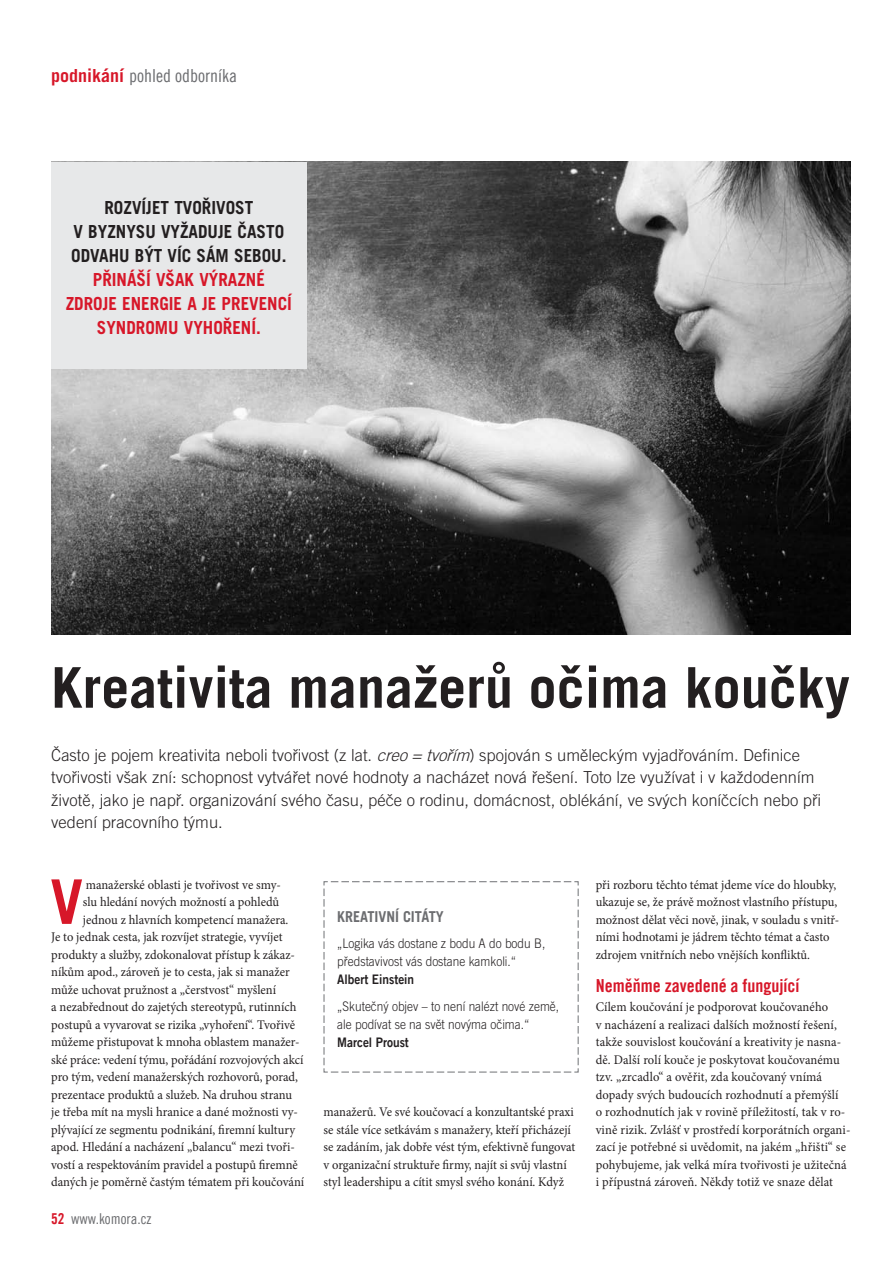
<style>
.page{position:relative;width:894px;height:1263px;background:#fff}
.page>*{position:absolute;margin:0;border:0;box-sizing:border-box;transform-origin:0 0}
.t1{font:700 61.65px "Trade Gothic LT Com";color:#d71729;scale:.95 1}
.t2{font:700 56.1px "Trade Gothic LT Com";color:#231f20}
.t3{font:700 18px/24px "Trade Gothic LT Com";color:#231f20;text-align:center;scale:.95 1}
.t4{font:700 18px/24px "Trade Gothic LT Com";color:#d71729;text-align:center;scale:.95 1}
.t5{font:18px "Trade Gothic LT Com Bd Cn 20";color:#d71729}
.t6{font:18px "Trade Gothic LT Com Cn 18";color:#6c6d70}
.t7{font:300 16.5px/22.5px "Trade Gothic LT Com";color:#231f20}
.t8{font:15px "Trade Gothic LT Com Cn 18";color:#6c6d70}
.t9{font:700 15px "Trade Gothic LT Com";color:#6c6d70;scale:.95 1}
.t10{font:13.2px/17.5px "Minion Pro";color:#231f20;scale:.95 1}
.t11{font:300 13.2px/18px "Trade Gothic LT Com";color:#231f20;scale:.9 1}
.t12{font:13.2px "Trade Gothic LT Com Bd 2";color:#231f20;scale:.9 1}
.s1{font-family:"Trade Gothic LT Com";font-weight:700;color:#d71729}
.s2{font-style:italic}
.s3{font-family:"Trade Gothic LT Com Bd Cn 20";color:#d71729}
</style>
<div class="page">
<img style="left:51px;top:162px;width:800px;height:472px">
<div style="left:51px;top:162px;width:255px;height:206px;background:#e7e8e9"></div>
<svg style="left:323px;top:881px;width:256px;height:192px"></svg>
<h3 class="t6" style="left:51px;top:64px;width:187px"><span class="s1">podnikání</span> pohled odborníka</h3>
<h3 class="t3" style="left:71px;top:195px;width:228px">ROZVÍJET TVOŘIVOST<br>V BYZNYSU VYŽADUJE ČASTO<br>ODVAHU BÝT VÍC SÁM SEBOU.</h3>
<h3 class="t4" style="left:66px;top:267px;width:240px">PŘINÁŠÍ VŠAK VÝRAZNÉ<br>ZDROJE ENERGIE A JE PREVENCÍ<br>SYNDROMU VYHOŘENÍ.</h3>
<h2 class="t2" style="left:51px;top:653px;width:800px">Kreativita manažerů očima koučky</h2>
<p class="t7" style="left:51px;top:743px;width:771px">Často je pojem kreativita neboli tvořivost (z lat. <span class="s2">creo= tvořím</span>) spojován s uměleckým vyjadřováním. Definice tvořivosti však zní: schopnost vytvářet nové hodnoty a nacházet nová řešení. Toto lze využívat i v každodenním životě, jako je např. organizování svého času, péče o rodinu, domácnost, oblékání, ve svých koníčcích nebo při vedení pracovního týmu.</p>
<h1 class="t1" style="left:50px;top:864px;width:36px">V</h1>
<p class="t10" style="left:86px;top:877px;width:207px">manažerské oblasti je tvořivost ve smy-</p>
<p class="t10" style="left:83px;top:894px;width:208px">slu hledání nových možností a pohledů</p>
<p class="t10" style="left:83px;top:912px;width:218px">jednou z hlavních kompetencí manažera.</p>
<p class="t10" style="left:51px;top:929px;width:245px">Je to jednak cesta, jak rozvíjet strategie, vyvíjet</p>
<p class="t10" style="left:51px;top:947px;width:258px">produkty a služby, zdokonalovat přístup k zákaz-</p>
<p class="t10" style="left:51px;top:964px;width:252px">níkům apod., zároveň je to cesta, jak si manažer</p>
<p class="t10" style="left:51px;top:981px;width:238px">může uchovat pružnost a „čerstvost“ myšlení</p>
<p class="t10" style="left:51px;top:999px;width:259px">a nezabřednout do zajetých stereotypů, rutinních</p>
<p class="t10" style="left:51px;top:1016px;width:258px">postupů a vyvarovat se rizika „vyhoření“. Tvořivě</p>
<p class="t10" style="left:51px;top:1034px;width:263px">můžeme přistupovat k mnoha oblastem manažer-</p>
<p class="t10" style="left:51px;top:1051px;width:267px">ské práce: vedení týmu, pořádání rozvojových akcí</p>
<p class="t10" style="left:51px;top:1069px;width:261px">pro tým, vedení manažerských rozhovorů, porad,</p>
<p class="t10" style="left:51px;top:1086px;width:255px">prezentace produktů a služeb. Na druhou stranu</p>
<p class="t10" style="left:51px;top:1104px;width:261px">je třeba mít na mysli hranice a dané možnosti vy-</p>
<p class="t10" style="left:51px;top:1121px;width:258px">plývající ze segmentu podnikání, firemní kultury</p>
<p class="t10" style="left:51px;top:1139px;width:258px">apod. Hledání a nacházení „balancu“ mezi tvoři-</p>
<p class="t10" style="left:51px;top:1156px;width:261px">vostí a respektováním pravidel a postupů firemně</p>
<p class="t10" style="left:51px;top:1174px;width:268px">daných je poměrně častým tématem při koučování</p>
<p class="t8" style="left:51px;top:1210px;width:102px"><span class="s3">52</span> www.komora.cz</p>
<p class="t9" style="left:337px;top:907px;width:114px">KREATIVNÍ CITÁTY</p>
<p class="t11" style="left:337px;top:934px;width:233px">„Logika vás dostane z bodu A do bodu B, představivost vás dostane kamkoli.“</p>
<p class="t12" style="left:337px;top:971px;width:87px">Albert Einstein</p>
<p class="t11" style="left:337px;top:996px;width:248px">„Skutečný objev – to není nalézt nové země, ale podívat se na svět novýma očima.“</p>
<p class="t12" style="left:337px;top:1033px;width:81px">Marcel Proust</p>
<p class="t10" style="left:323px;top:1104px;width:267px">manažerů. Ve své koučovací a konzultantské praxi se stále více setkávám s manažery, kteří přicházejí se zadáním, jak dobře vést tým, efektivně fungovat v organizační struktuře firmy, najít si svůj vlastní styl leadershipu a cítit smysl svého konání. Když</p>
<p class="t10" style="left:596px;top:877px;width:258px">při rozboru těchto témat jdeme více do hloubky, ukazuje se, že právě možnost vlastního přístupu, možnost dělat věci nově, jinak, v souladu s vnitř&shy;ními hodnotami je jádrem těchto témat a často zdrojem vnitřních nebo vnějších konfliktů.</p>
<h3 class="t5" style="left:596px;top:974px;width:205px">Neměňme zavedené a fungující</h3>
<p class="t10" style="left:596px;top:999px;width:270px">Cílem koučování je podporovat koučovaného<br>v nacházení a realizaci dalších možností řešení, takže souvislost koučování a kreativity je nasna&shy;dě. Další rolí kouče je poskytovat koučovanému tzv. „zrcadlo“ a ověřit, zda koučovaný vnímá dopady svých budoucích rozhodnutí a přemýšlí<br>o rozhodnutích jak v rovině příležitostí, tak v ro&shy;vině rizik. Zvlášť v prostředí korporátních organi&shy;zací je potřebné si uvědomit, na jakém „hřišti“ se pohybujeme, jak velká míra tvořivosti je užitečná i přípustná zároveň. Někdy totiž ve snaze dělat</p>
</div>
